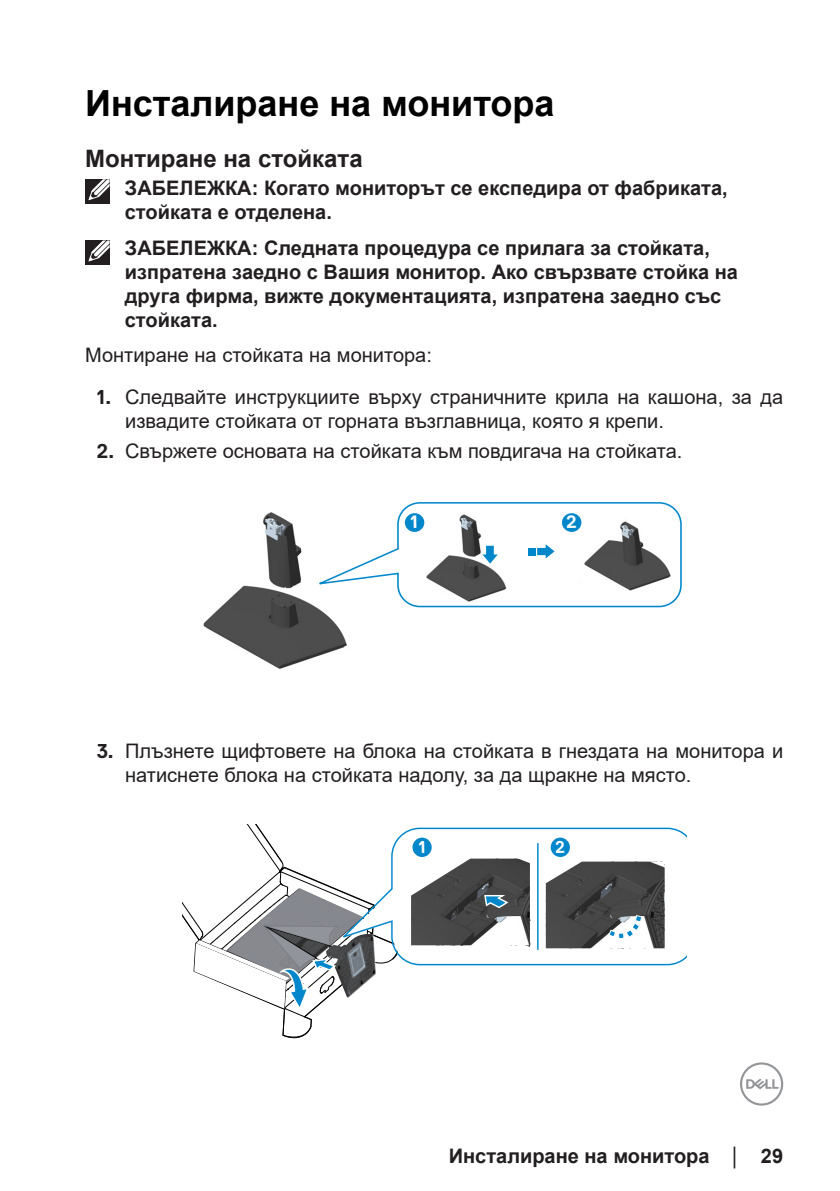
<style>
.page{position:relative;width:840px;height:1191px;background:#fff}
.page>*{position:absolute;margin:0;border:0;box-sizing:border-box;transform-origin:0 0}
.Head1{font:700 36px "Arial";color:#000}
.Head2{font:700 24px "Arial";color:#231f20}
.text{font:20px/24px "Arial";color:#231f20}
.text-2{font:700 20px/24px "Arial";color:#231f20}
.s1{font-family:"Dell Replica";font-weight:700}
.s2{font-size:18px}
</style>
<div class="page">
<svg style="left:740px;top:1062px;width:42px;height:43px"></svg>
<div style="left:85px;top:179px;width:24px;height:25px;background:#231f20"></div>
<svg style="left:88px;top:179px;width:22px;height:22px"></svg>
<div style="left:85px;top:241px;width:24px;height:24px;background:#231f20"></div>
<svg style="left:87px;top:240px;width:23px;height:22px"></svg>
<img style="left:203px;top:512px;width:144px;height:157px">
<svg style="left:398px;top:827px;width:288px;height:139px"></svg>
<hr style="left:537px;top:843px;width:1px;height:107px;background:#0087cb">
<div style="left:412px;top:837px;width:19px;height:20px;background:#0087cb;border-radius:50%"></div>
<svg style="left:550px;top:837px;width:19px;height:20px"></svg>
<svg style="left:411px;top:858px;width:119px;height:88px"></svg>
<svg style="left:545px;top:861px;width:120px;height:88px;background:#646566"></svg>
<svg style="left:183px;top:824px;width:215px;height:214px"></svg>
<svg style="left:309px;top:502px;width:373px;height:106px"></svg>
<svg style="left:555px;top:840px;width:9px;height:12px"></svg>
<p class="Head1" style="left:85px;top:78px;width:471px">Инсталиране на монитора</p>
<p class="Head2" style="left:85px;top:141px;width:279px">Монтиране на стойката</p>
<p class="text-2" style="left:125px;top:176px;width:604px">ЗАБЕЛЕЖКА: Когато мониторът се експедира от фабриката, стойката е отделена.</p>
<p class="text-2" style="left:125px;top:236px;width:614px">ЗАБЕЛЕЖКА: Следната процедура се прилага за стойката, изпратена заедно с Вашия монитор. Ако свързвате стойка на друга фирма, вижте документацията, изпратена заедно със стойката.</p>
<p class="text" style="left:85px;top:343px;width:348px">Монтиране на стойката на монитора:</p>
<p class="text" style="left:125px;top:385px;width:659px;text-indent:-28px"><span class="s1">1.</span> Следвайте инструкциите върху страничните крила на кашона, за да извадите стойката от горната възглавница, която я крепи.</p>
<p class="text" style="left:97px;top:438px;width:587px"><span class="s1">2.</span> Свържете основата на стойката към повдигача на стойката.</p>
<p class="text" style="left:125px;top:739px;width:659px;text-indent:-28px"><span class="s1">3.</span> Плъзнете щифтовете на блока на стойката в гнездата на монитора и натиснете блока на стойката надолу, за да щракне на място.</p>
<p class="text-2" style="left:448px;top:1143px;width:336px">Инсталиране на монитора <span class="s2">│</span> 29</p>
</div>
